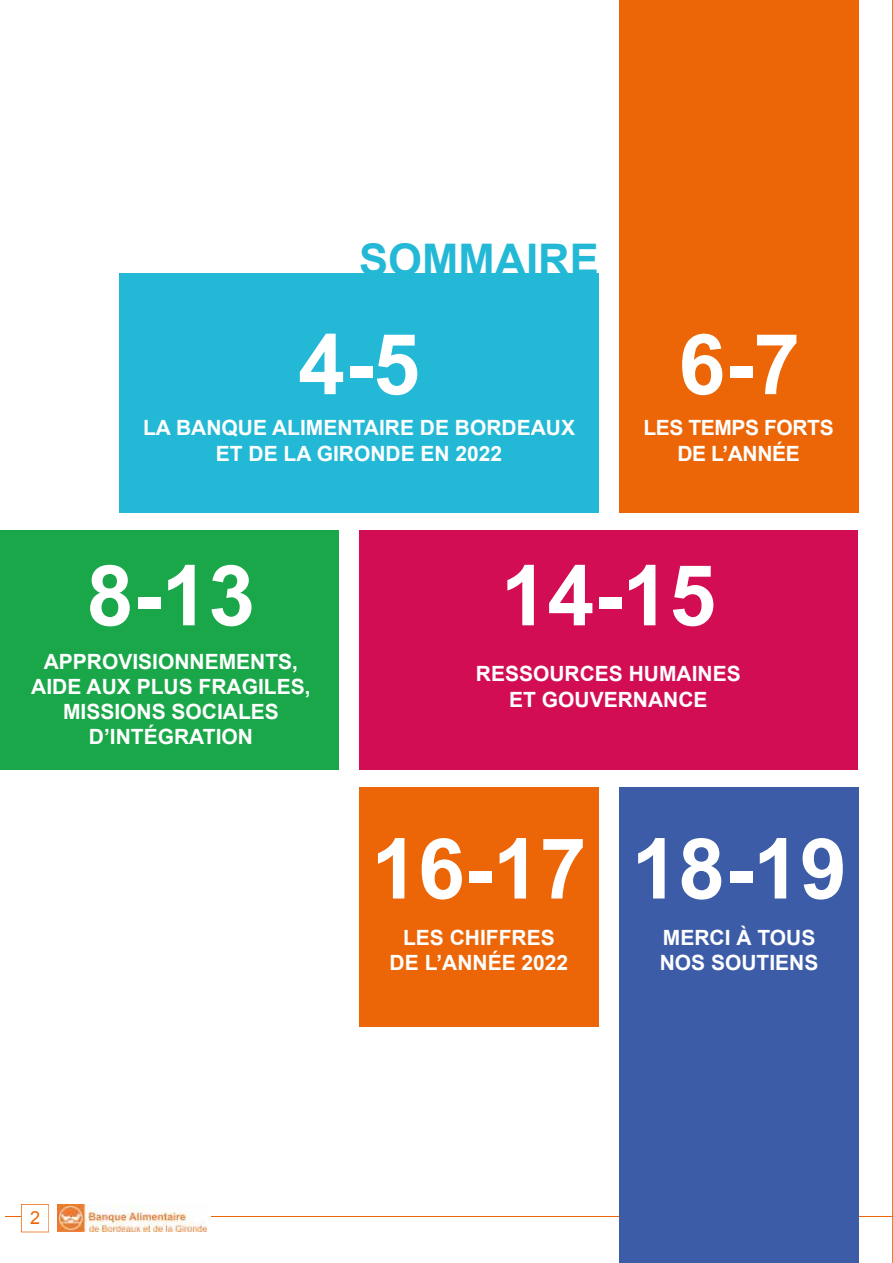
<style>
.page{position:relative;width:893px;height:1263px;background:#fff}
.page>*{position:absolute;margin:0;border:0;box-sizing:border-box;transform-origin:0 0}
.t1{font:700 84.15px "Arial";color:#fff}
.t2{font:700 43.65px "Arial";color:#23b9d6}
.t3{font:700 21px/25.2px "Arial";color:#fff;text-align:center}
.t4{font:700 21px/25.2px "Arial";letter-spacing:-.02em;color:#fff;text-align:center}
.t5{font:18px "Arial";color:#ec6608}
</style>
<div class="page">
<hr style="left:6px;top:1216px;width:887px;height:1px;background:#ec6608">
<svg style="left:21px;top:1204px;width:28px;height:28px"></svg>
<div style="left:49px;top:1204px;width:162px;height:28px;background:#fff"></div>
<img style="left:58px;top:1204px;width:149px;height:27px">
<img style="left:892px;top:0;width:1px;height:1263px">
<div style="left:119px;top:273px;width:480px;height:239px;background:#23b9d6"></div>
<div style="left:359px;top:530px;width:499px;height:240px;background:#d30d54"></div>
<div style="left:619px;top:0;width:240px;height:512px;background:#ec6608"></div>
<div style="left:0;top:530px;width:339px;height:240px;background:#1aa74a"></div>
<div style="left:359px;top:787px;width:240px;height:240px;background:#ec6608"></div>
<div style="left:619px;top:787px;width:240px;height:476px;background:#3d5ca7"></div>
<h2 class="t2" style="left:359px;top:231px;width:241px">SOMMAIRE</h2>
<h1 class="t1" style="left:298px;top:309px;width:123px">4-5</h1>
<p class="t3" style="left:143px;top:416px;width:434px">LA BANQUE ALIMENTAIRE DE BORDEAUX<br>ET DE LA GIRONDE EN 2022</p>
<h1 class="t1" style="left:679px;top:309px;width:123px">6-7</h1>
<p class="t4" style="left:643px;top:416px;width:192px">LES TEMPS FORTS<br>DE L’ANNÉE</p>
<h1 class="t1" style="left:87px;top:540px;width:170px">8-13</h1>
<p class="t3" style="left:31px;top:649px;width:281px">APPROVISIONNEMENTS,<br>AIDE AUX PLUS FRAGILES,<br>MISSIONS SOCIALES<br>D’INTÉGRATION</p>
<h1 class="t1" style="left:501px;top:540px;width:217px">14-15</h1>
<p class="t3" style="left:476px;top:662px;width:266px">RESSOURCES HUMAINES<br>ET GOUVERNANCE</p>
<h1 class="t1" style="left:371px;top:813px;width:217px">16-17</h1>
<p class="t3" style="left:390px;top:926px;width:180px">LES CHIFFRES<br>DE L’ANNÉE 2022</p>
<h1 class="t1" style="left:631px;top:813px;width:217px">18-19</h1>
<p class="t3" style="left:660px;top:926px;width:160px;text-align:left">MERCI À TOUS<br>NOS SOUTIENS</p>
<p class="t5" style="left:30px;top:1205px;width:12px">2</p>
</div>
